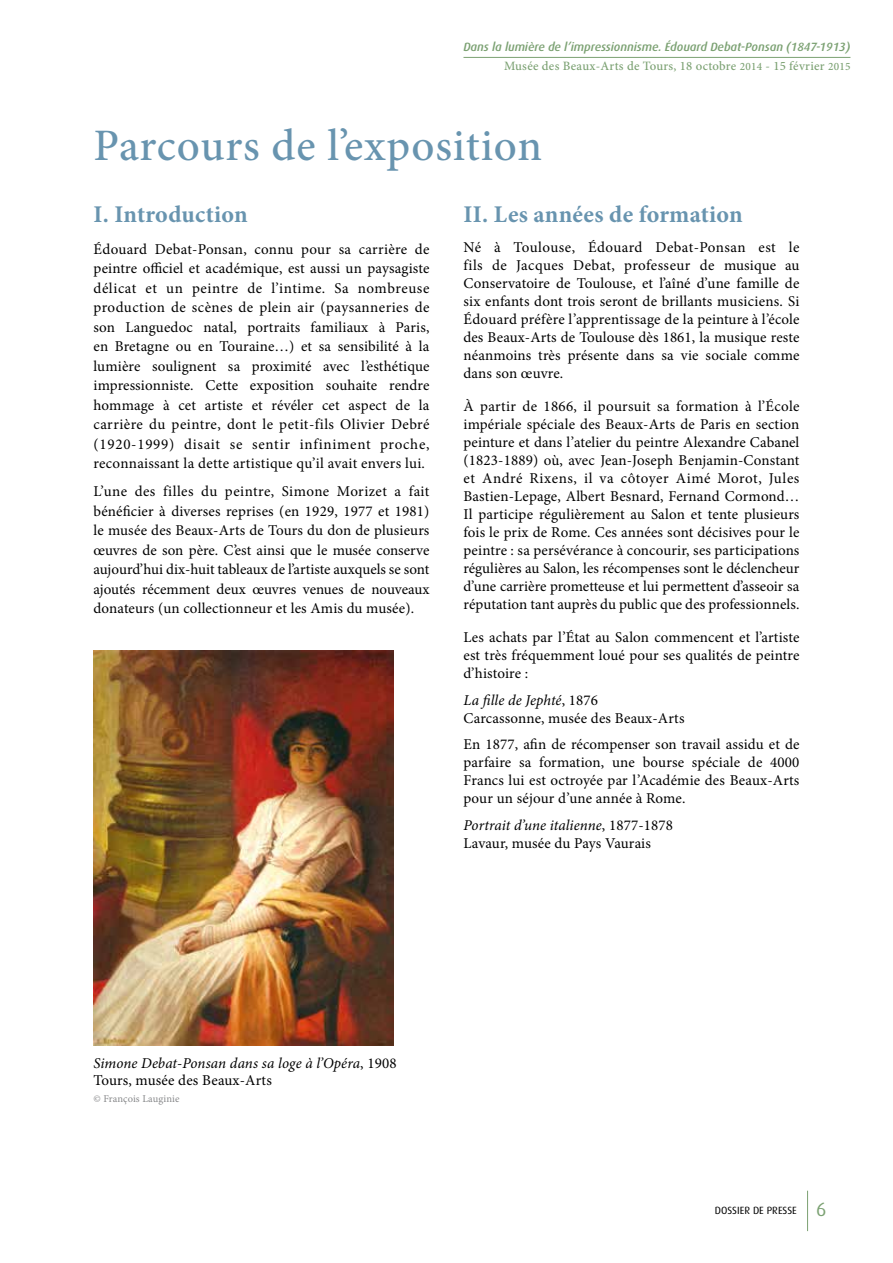
<style>
.page{position:relative;width:893px;height:1263px;background:#fff}
.page>*{position:absolute;margin:0;border:0;box-sizing:border-box;transform-origin:0 0}
.t1{font:500 45px "Minion Pro";letter-spacing:.02em;color:#6894af}
.t2{font:700 24px "Minion Pro";letter-spacing:.01em;color:#6894af}
.t3{font:15px/18px "Minion Pro";letter-spacing:.01em;color:#000;text-align:justify}
.t4{font:italic 15px/16.5px "Minion Pro";letter-spacing:.005em;color:#000}
.t5{font:500 12.75px "Minion Pro";letter-spacing:.02em;color:#7ba172}
.t6{font:italic 500 12px "Dax";letter-spacing:-.005em;color:#7ba172}
.t7{font:10.5px "Minion Pro";letter-spacing:.01em;color:#87888a}
.t8{font:10.5px "Dax";color:#000}
.s1{font-size:11.25px}
.s2{font-style:italic}
.s3{font-style:normal}
.s4{font-size:19.5px;color:#7ba172}
</style>
<div class="page">
<hr style="left:463px;top:57px;width:387px;height:1px;background:#7ba172">
<hr style="left:807px;top:1191px;width:1px;height:40px;background:#7ba172">
<img style="left:94px;top:651px;width:300px;height:395px">
<p class="t6" style="left:463px;top:40px;width:389px">Dans la lumière de l’impressionnisme. Édouard Debat-Ponsan (1847-1913)</p>
<p class="t5" style="left:504px;top:58px;width:348px">Musée des Beaux-Arts de Tours, 18 octobre <span class="s1">2014</span> - 15 février <span class="s1">2015</span></p>
<h1 class="t1" style="left:94px;top:115px;width:450px">Parcours de l’exposition</h1>
<h2 class="t2" style="left:94px;top:197px;width:156px">I. Introduction</h2>
<p class="t3" style="left:94px;top:239px;width:337px;line-height:19.5px">Édouard Debat-Ponsan, connu pour sa carrière de peintre officiel et académique, est aussi un paysagiste délicat et un peintre de l’intime. Sa nombreuse production de scènes de plein air (paysanneries de son Languedoc natal, portraits familiaux à Paris, en Bretagne ou en Touraine…) et sa sensibilité à la lumière soulignent sa proximité avec l’esthétique impressionniste. Cette exposition souhaite rendre hommage à cet artiste et révéler cet aspect de la carrière du peintre, dont le petit-fils Olivier Debré (1920-1999) disait se sentir infiniment proche, reconnaissant la dette artistique qu’il avait envers lui.</p>
<p class="t3" style="left:94px;top:482px;width:337px;line-height:19.5px">L’une des filles du peintre, Simone Morizet a fait bénéficier à diverses reprises (en 1929, 1977 et 1981) le musée des Beaux-Arts de Tours du don de plusieurs œuvres de son père. C’est ainsi que le musée conserve aujourd’hui dix-huit tableaux de l’artiste auxquels se sont ajoutés récemment deux œuvres venues de nouveaux donateurs (un collectionneur et les Amis du musée).</p>
<h2 class="t2" style="left:463px;top:197px;width:281px">II. Les années de formation</h2>
<p class="t3" style="left:463px;top:239px;width:337px">Né à Toulouse, Édouard Debat-Ponsan est le fils de Jacques Debat, professeur de musique au Conservatoire de Toulouse, et l’aîné d’une famille de six enfants dont trois seront de brillants musiciens. Si Édouard préfère l’apprentissage de la peinture à l’école des Beaux-Arts de Toulouse dès 1861, la musique reste néanmoins très présente dans sa vie sociale comme dans son œuvre.</p>
<p class="t3" style="left:463px;top:397px;width:337px">À partir de 1866, il poursuit sa formation à l’École impériale spéciale des Beaux-Arts de Paris en section peinture et dans l’atelier du peintre Alexandre Cabanel (1823-1889) où, avec Jean-Joseph Benjamin-Constant et André Rixens, il va côtoyer Aimé Morot, Jules Bastien-Lepage, Albert Besnard, Fernand Cormond… Il participe régulièrement au Salon et tente plusieurs fois le prix de Rome. Ces années sont décisives pour le peintre : sa persévérance à concourir, ses participations régulières au Salon, les récompenses sont le déclencheur d’une carrière prometteuse et lui permettent d’asseoir sa réputation tant auprès du public que des professionnels.</p>
<p class="t3" style="left:463px;top:628px;width:337px">Les achats par l’État au Salon commencent et l’artiste est très fréquemment loué pour ses qualités de peintre d’histoire :</p>
<p class="t3" style="left:463px;top:691px;width:223px"><span class="s2">La fille de Jephté</span>, 1876<br>Carcassonne, musée des Beaux-Arts</p>
<p class="t3" style="left:463px;top:735px;width:337px">En 1877, afin de récompenser son travail assidu et de parfaire sa formation, une bourse spéciale de 4000<br>Francs lui est octroyée par l’Académie des Beaux-Arts pour un séjour d’une année à Rome.</p>
<p class="t3" style="left:463px;top:816px;width:211px"><span class="s2">Portrait d’une italienne</span>, 1877-1878<br>Lavaur, musée du Pays Vaurais</p>
<p class="t4" style="left:94px;top:1055px;width:305px">Simone Debat-Ponsan dans sa loge à l’Opéra<span class="s3">, 1908<br>Tours, musée des Beaux-Arts</span></p>
<p class="t7" style="left:94px;top:1091px;width:87px">© François Lauginie</p>
<p class="t8" style="left:715px;top:1205px;width:113px">DOSSIER DE PRESSE <span class="s4">6</span></p>
</div>
